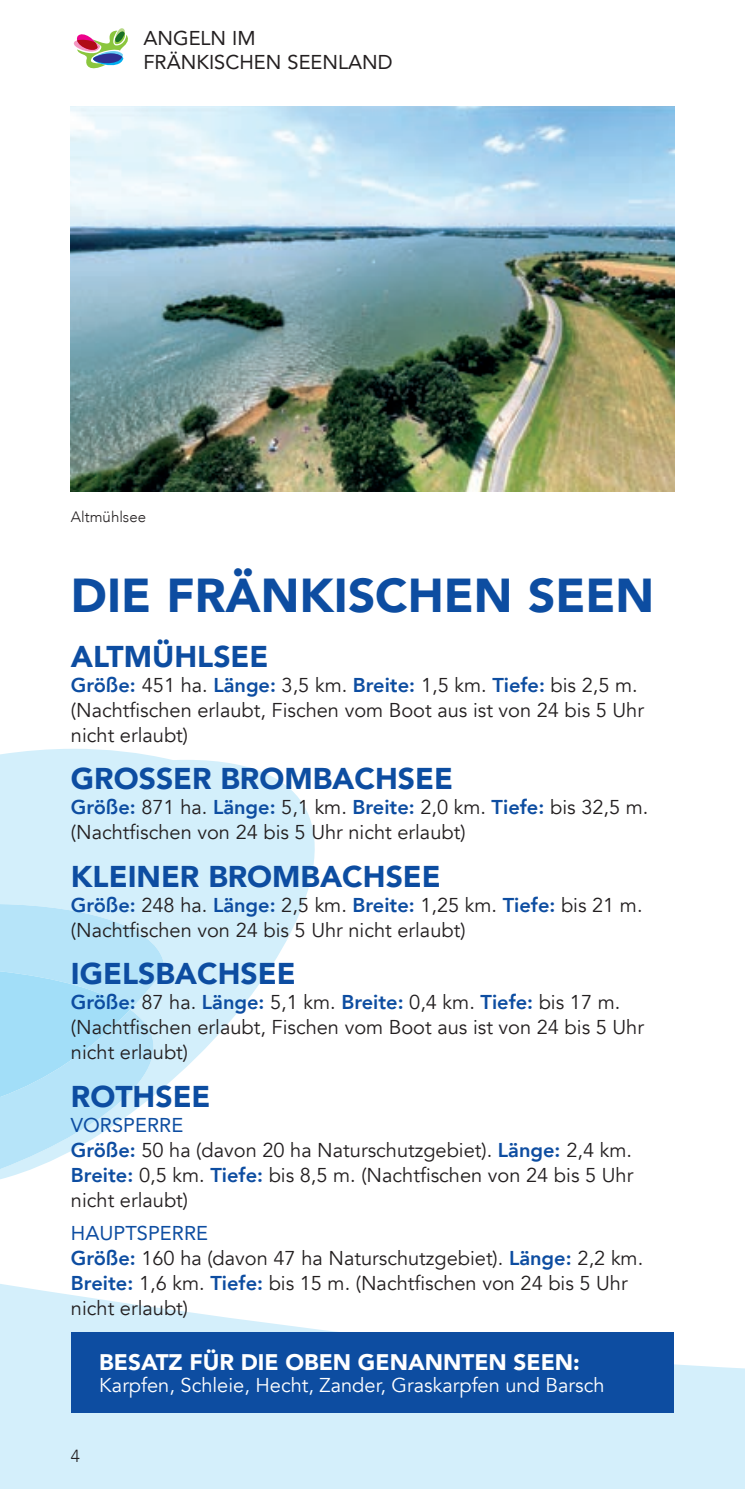
<style>
.page{position:relative;width:745px;height:1489px;background:#fff}
.page>*{position:absolute;margin:0;border:0;box-sizing:border-box;transform-origin:0 0}
.t1{font:900 47.5px "Avenir";color:#0d4da1}
.t2{font:900 30px "Avenir";color:#0d4da1}
.t3{font:900 22.5px "Avenir";color:#fff}
.t4{font:20px/25px "Avenir";color:#231f20}
.t5{font:20px "Avenir";color:#fff}
.t6{font:20px/24px "Avenir";color:#231f20}
.t7{font:300 17.5px "Avenir";color:#231f20}
.t8{font:300 15px "Avenir";color:#231f20}
.s1{font-weight:800;color:#0d4da1}
.s2{color:#0d4da1}
</style>
<div class="page">
<svg style="left:74px;top:28px;width:54px;height:40px"></svg>
<svg style="left:0;top:1284px;width:744px;height:204px;fill:#d4effb"></svg>
<svg style="left:0;top:749px;width:315px;height:430px;fill:#d3effb"></svg>
<svg style="left:0;top:904px;width:189px;height:265px"></svg>
<svg style="left:0;top:971px;width:130px;height:126px;background:#aae0f8"></svg>
<img style="left:71px;top:106px;width:602px;height:385px">
<div style="left:71px;top:1331px;width:602px;height:80px;background:#0d4da1"></div>
<p class="t6" style="left:143px;top:26px;width:250px">ANGELN IM<br>FRÄNKISCHEN SEENLAND</p>
<p class="t8" style="left:71px;top:507px;width:77px">Altmühlsee</p>
<h1 class="t1" style="left:71px;top:554px;width:584px">DIE FRÄNKISCHEN SEEN</h1>
<h2 class="t2" style="left:71px;top:630px;width:199px">ALTMÜHLSEE</h2>
<p class="t4" style="left:71px;top:672px;width:574px"><span class="s1">Größe:</span> 451 ha. <span class="s1">Länge:</span> 3,5 km. <span class="s1">Breite:</span> 1,5 km. <span class="s1">Tiefe:</span> bis 2,5 m. (Nachtfischen erlaubt, Fischen vom Boot aus ist von 24 bis 5 Uhr nicht erlaubt)</p>
<h2 class="t2" style="left:71px;top:753px;width:383px">GROSSER BROMBACHSEE</h2>
<p class="t4" style="left:71px;top:795px;width:578px"><span class="s1">Größe:</span> 871 ha. <span class="s1">Länge:</span> 5,1 km. <span class="s1">Breite:</span> 2,0 km. <span class="s1">Tiefe:</span> bis 32,5 m. (Nachtfischen von 24 bis 5 Uhr nicht erlaubt)</p>
<h2 class="t2" style="left:71px;top:850px;width:371px">KLEINER BROMBACHSEE</h2>
<p class="t4" style="left:71px;top:892px;width:572px"><span class="s1">Größe:</span> 248 ha. <span class="s1">Länge:</span> 2,5 km. <span class="s1">Breite:</span> 1,25 km. <span class="s1">Tiefe:</span> bis 21 m. (Nachtfischen von 24 bis 5 Uhr nicht erlaubt)</p>
<h2 class="t2" style="left:71px;top:948px;width:226px">IGELSBACHSEE</h2>
<p class="t4" style="left:71px;top:990px;width:574px"><span class="s1">Größe:</span> 87 ha. <span class="s1">Länge:</span> 5,1 km. <span class="s1">Breite:</span> 0,4 km. <span class="s1">Tiefe:</span> bis 17 m. (Nachtfischen erlaubt, Fischen vom Boot aus ist von 24 bis 5 Uhr nicht erlaubt)</p>
<h2 class="t2" style="left:71px;top:1070px;width:141px">ROTHSEE</h2>
<p class="t4" style="left:71px;top:1112px;width:563px"><span class="s2">VORSPERRE<br></span><span class="s1">Größe:</span> 50 ha (davon 20 ha Naturschutzgebiet). <span class="s1">Länge:</span> 2,4 km.<br><span class="s1">Breite:</span> 0,5 km. <span class="s1">Tiefe:</span> bis 8,5 m. (Nachtfischen von 24 bis 5 Uhr nicht erlaubt)</p>
<p class="t4" style="left:71px;top:1220px;width:573px"><span class="s2">HAUPTSPERRE<br></span><span class="s1">Größe:</span> 160 ha (davon 47 ha Naturschutzgebiet). <span class="s1">Länge:</span> 2,2 km.<br><span class="s1">Breite:</span> 1,6 km. <span class="s1">Tiefe:</span> bis 15 m. (Nachtfischen von 24 bis 5 Uhr nicht erlaubt)</p>
<p class="t3" style="left:99px;top:1342px;width:482px">BESATZ FÜR DIE OBEN GENANNTEN SEEN:</p>
<p class="t5" style="left:99px;top:1372px;width:506px">Karpfen, Schleie, Hecht, Zander, Graskarpfen und Barsch</p>
<p class="t7" style="left:71px;top:1445px;width:11px">4</p>
</div>
